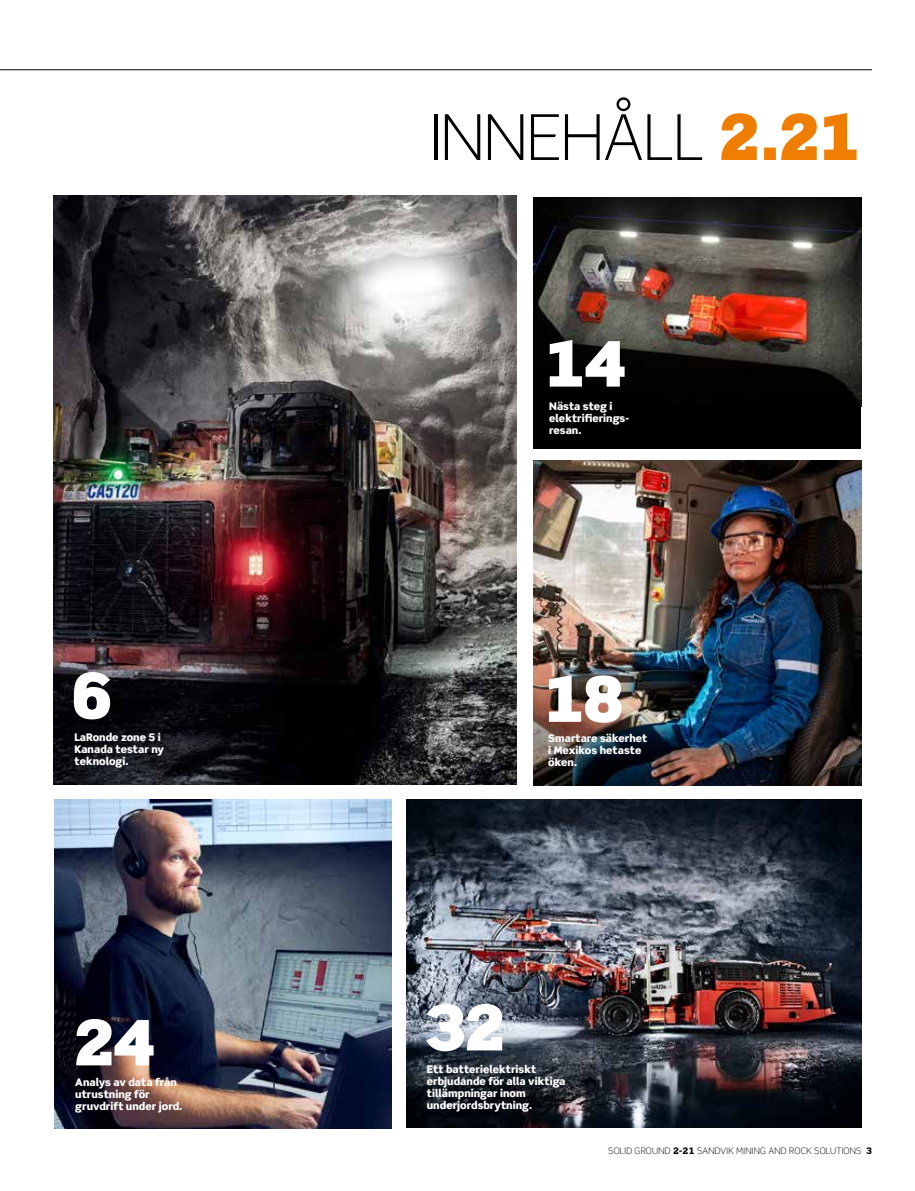
<style>
.page{position:relative;width:915px;height:1191px;background:#fff}
.page>*{position:absolute;margin:0;border:0;box-sizing:border-box;transform-origin:0 0}
.t1{font:300 63.3px "Scene Pro";letter-spacing:-.01em;color:#000}
.t2{font:900 63px "Scene Pro";color:#fff}
.t3{font:900 10.5px/12px "Scene Pro";color:#fff}
.t4{font:300 9px "Scene Pro";letter-spacing:.025em;color:#000}
.s1{font-weight:900;color:#ef7d00}
.s2{font-weight:900}
</style>
<div class="page">
<img style="left:54px;top:196px;width:462px;height:588px">
<hr style="left:0;top:69px;width:871px;height:1px;background:#000">
<img style="left:406px;top:799px;width:454px;height:328px">
<img style="left:533px;top:460px;width:327px;height:326px">
<div style="left:533px;top:197px;width:327px;height:251px;background:#000"></div>
<img style="left:533px;top:197px;width:327px;height:206px">
<img style="left:54px;top:799px;width:337px;height:329px">
<h2 class="t2" style="left:71px;top:654px;width:44px">6</h2>
<p class="t3" style="left:74px;top:731px;width:91px">LaRonde zone 5 i<br>Kanada testar ny teknologi.</p>
<h2 class="t2" style="left:73px;top:1001px;width:84px">24</h2>
<p class="t3" style="left:75px;top:1076px;width:108px">Analys av data från utrustning för gruvdrift under jord.</p>
<h1 class="t1" style="left:430px;top:99px;width:433px">INNEHÅLL <span class="s1">2.21</span></h1>
<h2 class="t2" style="left:543px;top:322px;width:84px">14</h2>
<p class="t3" style="left:549px;top:399px;width:81px">Nästa steg i elektrifierings&shy;resan.</p>
<h2 class="t2" style="left:546px;top:657px;width:79px">18</h2>
<p class="t3" style="left:548px;top:731px;width:101px">Smartare säkerhet i Mexikos hetaste öken.</p>
<h2 class="t2" style="left:423px;top:986px;width:84px">32</h2>
<p class="t3" style="left:426px;top:1062px;width:140px">Ett batterielektriskt erbjudande för alla viktiga tillämpningar inom underjordsbrytning.</p>
<p class="t4" style="left:608px;top:1145px;width:265px">SOLID GROUND <span class="s2">2-21</span> SANDVIK MINING AND ROCK SOLUTIONS <span class="s2">3</span></p>
</div>
